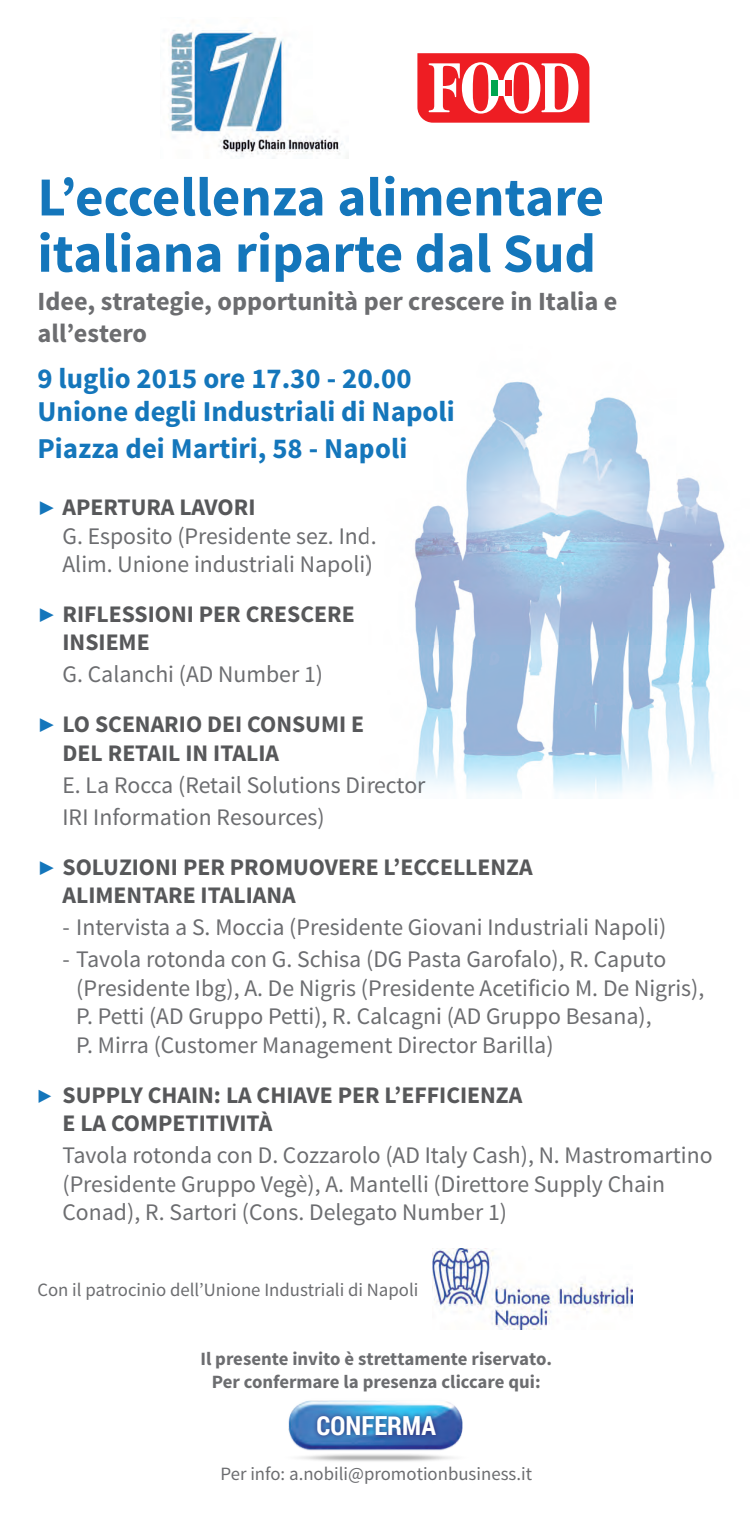
<style>
.page{position:relative;width:750px;height:1524px;background:#fff}
.page>*{position:absolute;margin:0;border:0;box-sizing:border-box;transform-origin:0 0}
.t1{font:700 55px/56.2px "Source Sans Pro";color:#1476bb}
.t2{font:700 28.75px/32.5px "Source Sans Pro";color:#1476bb}
.t3{font:700 26.25px/31.5px "Source Sans Pro";color:#6c6d70}
.t4{font:700 26.25px "Roboto Condensed";color:#fff}
.t5{font:23.75px/28.5px "Source Sans Pro";color:#6c6d70}
.t6{font:700 23.75px/28.5px "Source Sans Pro";color:#57585a}
.t7{font:18.75px "Source Sans Pro";color:#6c6d70}
.t8{font:700 18.75px/22.5px "Source Sans Pro";color:#6c6d70;text-align:center}
.s1{font-family:"Lucida Sans Unicode";color:#1476bb}
.s2{font-weight:700;color:#57585a}
.s3{font-family:"Lucida Sans Unicode";font-weight:400;color:#1476bb}
.s4{color:#1476bb}
</style>
<div class="page">
<img style="left:169px;top:30px;width:174px;height:127px">
<svg style="left:417px;top:53px;width:172px;height:70px"></svg>
<div style="left:491px;top:80px;width:7px;height:16px;background:#00a54f"></div>
<div style="left:498px;top:80px;width:7px;height:16px;background:#fff"></div>
<div style="left:505px;top:80px;width:7px;height:16px;background:#ee1d23"></div>
<img style="left:288px;top:1400px;width:175px;height:62px">
<svg style="left:312px;top:1410px;width:129px;height:30px;background:#3670b0"></svg>
<img style="left:414px;top:381px;width:311px;height:414px">
<img style="left:432px;top:1249px;width:200px;height:80px">
<h1 class="t1" style="left:38px;top:171px;width:568px">L’eccellenza alimentare italiana riparte dal Sud</h1>
<p class="t3" style="left:38px;top:287px;width:582px">Idee, strategie, opportunità per crescere in Italia e all’estero</p>
<p class="t2" style="left:38px;top:363px;width:419px">9 luglio 2015 ore 17.30 - 20.00<br>Unione degli Industriali di Napoli</p>
<p class="t2" style="left:38px;top:433px;width:371px">Piazza dei Martiri, 58 - Napoli</p>
<p class="t5" style="left:63px;top:493px;width:316px;text-indent:-25px"><span class="s1">▶</span> <span class="s2">APERTURA LAVORI<br></span>G. Esposito (Presidente sez. Ind.<br>Alim. Unione industriali Napoli)</p>
<p class="t6" style="left:38px;top:601px;width:72px"><span class="s3">▶</span> Riflessioni</p>
<p class="t6" style="left:199px;top:601px;width:15px">per</p>
<p class="t6" style="left:246px;top:601px;width:82px">crescere</p>
<p class="t6" style="left:38px;top:629px;width:15px">insieme</p>
<p class="t5" style="left:38px;top:650px;width:287px;line-height:49.8px;text-indent:25px">G. Calanchi (AD Number 1) <span class="s1">▶</span> <span class="s2">Lo scenario</span></p>
<p class="t6" style="left:207px;top:711px;width:68px">dei consumi</p>
<p class="t6" style="left:351px;top:711px;width:11px">e</p>
<p class="t6" style="left:63px;top:739px;width:58px">del retail</p>
<p class="t6" style="left:185px;top:739px;width:48px">in Italia</p>
<p class="t5" style="left:63px;top:769px;width:365px;line-height:32px">E. La Rocca (Retail Solutions Director<br>IRI Information Resources)</p>
<p class="t6" style="left:63px;top:853px;width:472px;text-indent:-25px"><span class="s3">▶</span> SOLUZIONI PER PROMUOVERE L’ECCELLENZA<br>ALIMENTARE ITALIANA</p>
<p class="t5" style="left:63px;top:913px;width:605px">- Intervista a S. Moccia (Presidente Giovani Industriali Napoli)</p>
<p class="t5" style="left:76px;top:945px;width:630px;text-indent:-14px">- Tavola rotonda con G. Schisa (DG Pasta Garofalo), R. Caputo (Presidente Ibg), A. De Nigris (Presidente Acetificio M. De Nigris), P. Petti (AD Gruppo Petti), R. Calcagni (AD Gruppo Besana),<br>P. Mirra (Customer Management Director Barilla)</p>
<p class="t6" style="left:63px;top:1081px;width:461px;text-indent:-25px"><span class="s4">▶</span> SUPPLY CHAIN: LA CHIAVE PER L’EFFICIENZA<br>E LA COMPETITIVITÀ</p>
<p class="t5" style="left:63px;top:1141px;width:652px">Tavola rotonda con D. Cozzarolo (AD Italy Cash), N. Mastromartino (Presidente Gruppo Vegè), A. Mantelli (Direttore Supply Chain<br>Conad), R. Sartori (Cons. Delegato Number 1)</p>
<p class="t7" style="left:38px;top:1278px;width:383px">Con il patrocinio dell’Unione Industriali di Napoli</p>
<p class="t8" style="left:200px;top:1348px;width:353px">Il presente invito è strettamente riservato.<br>Per confermare la presenza cliccare qui:</p>
<p class="t4" style="left:317px;top:1407px;width:121px">CONFERMA</p>
<p class="t7" style="left:220px;top:1462px;width:313px">Per info: a.nobili@promotionbusiness.it</p>
</div>
